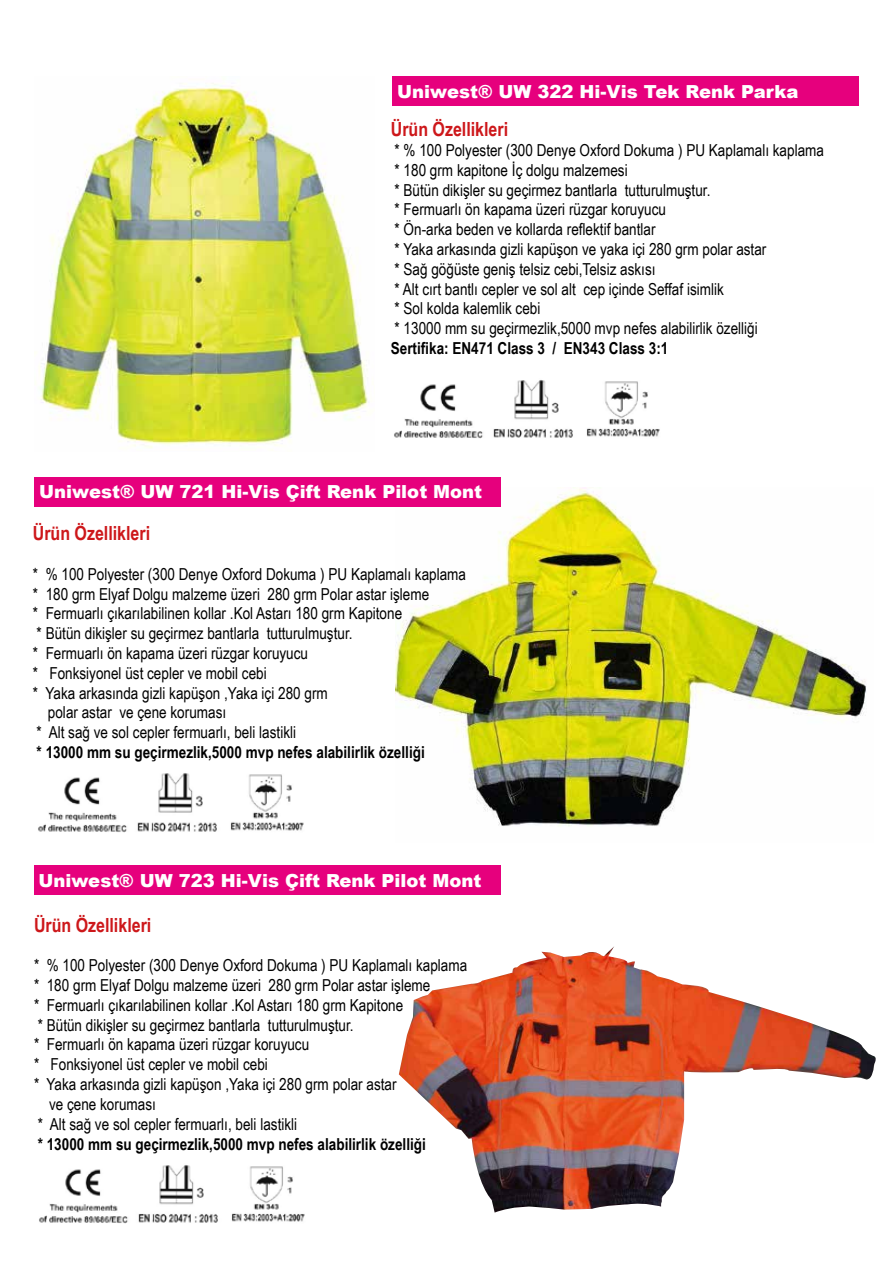
<style>
.page{position:relative;width:893px;height:1263px;background:#fff}
.page>*{position:absolute;margin:0;border:0;box-sizing:border-box;transform-origin:0 0}
.t1{font:700 19.5px "Arial Narrow";color:#cd171a}
.t2{font:900 18px "Arial";color:#fff}
.t3{font:16.5px/19.8px "Arial Narrow";color:#000}
.t4{font:700 16.5px "Arial Narrow";color:#000}
</style>
<div class="page">
<img style="left:39px;top:83px;width:329px;height:367px">
<img style="left:396px;top:487px;width:470px;height:340px">
<div style="left:393px;top:77px;width:466px;height:29px;background:#e6007d"></div>
<div style="left:35px;top:477px;width:466px;height:30px;background:#e6007d"></div>
<img style="left:394px;top:380px;width:266px;height:59px">
<img style="left:38px;top:773px;width:266px;height:60px">
<img style="left:399px;top:946px;width:477px;height:266px">
<div style="left:34px;top:865px;width:466px;height:30px;background:#e6007d"></div>
<img style="left:39px;top:1165px;width:266px;height:59px">
<p class="t2" style="left:397px;top:78px;width:403px">Uniwest® UW 322 Hi-Vis Tek Renk Parka</p>
<p class="t1" style="left:391px;top:114px;width:119px">Ürün Özellikleri</p>
<p class="t3" style="left:395px;top:140px;width:431px">* % 100 Polyester (300 Denye Oxford Dokuma ) PU Kaplamalı kaplama * 180 grm kapitone İç dolgu malzemesi<br>* Bütün dikişler su geçirmez bantlarla tutturulmuştur.<br>* Fermuarlı ön kapama üzeri rüzgar koruyucu<br>* Ön-arka beden ve kollarda reflektif bantlar<br>* Yaka arkasında gizli kapüşon ve yaka içi 280 grm polar astar<br>* Sağ göğüste geniş telsiz cebi,Telsiz askısı<br>* Alt cırt bantlı cepler ve sol alt cep içinde Seffaf isimlik<br>* Sol kolda kalemlik cebi<br>* 13000 mm su geçirmezlik,5000 mvp nefes alabilirlik özelliği</p>
<p class="t4" style="left:391px;top:336px;width:279px">Sertifika: EN471 Class 3 / EN343 Class 3:1</p>
<p class="t2" style="left:39px;top:479px;width:444px">Uniwest® UW 721 Hi-Vis Çift Renk Pilot Mont</p>
<p class="t1" style="left:33px;top:518px;width:119px">Ürün Özellikleri</p>
<p class="t3" style="left:33px;top:563px;width:435px">* % 100 Polyester (300 Denye Oxford Dokuma ) PU Kaplamalı kaplama</p>
<p class="t3" style="left:33px;top:583px;width:398px">* 180 grm Elyaf Dolgu malzeme üzeri 280 grm Polar astar işleme</p>
<p class="t3" style="left:33px;top:603px;width:371px">* Fermuarlı çıkarılabilinen kollar .Kol Astarı 180 grm Kapitone</p>
<p class="t3" style="left:37px;top:623px;width:317px">* Bütün dikişler su geçirmez bantlarla tutturulmuştur.</p>
<p class="t3" style="left:33px;top:642px;width:277px">* Fermuarlı ön kapama üzeri rüzgar koruyucu</p>
<p class="t3" style="left:33px;top:662px;width:235px">* Fonksiyonel üst cepler ve mobil cebi</p>
<p class="t3" style="left:33px;top:682px;width:296px">* Yaka arkasında gizli kapüşon ,Yaka içi 280 grm</p>
<p class="t3" style="left:48px;top:702px;width:180px">polar astar ve çene koruması</p>
<p class="t3" style="left:37px;top:722px;width:261px">* Alt sağ ve sol cepler fermuarlı, beli lastikli</p>
<p class="t4" style="left:37px;top:740px;width:390px">* 13000 mm su geçirmezlik,5000 mvp nefes alabilirlik özelliği</p>
<p class="t2" style="left:39px;top:867px;width:444px">Uniwest® UW 723 Hi-Vis Çift Renk Pilot Mont</p>
<p class="t1" style="left:34px;top:910px;width:119px">Ürün Özellikleri</p>
<p class="t3" style="left:34px;top:955px;width:435px">* % 100 Polyester (300 Denye Oxford Dokuma ) PU Kaplamalı kaplama</p>
<p class="t3" style="left:34px;top:975px;width:398px">* 180 grm Elyaf Dolgu malzeme üzeri 280 grm Polar astar işleme</p>
<p class="t3" style="left:34px;top:994px;width:371px">* Fermuarlı çıkarılabilinen kollar .Kol Astarı 180 grm Kapitone</p>
<p class="t3" style="left:38px;top:1014px;width:317px">* Bütün dikişler su geçirmez bantlarla tutturulmuştur.</p>
<p class="t3" style="left:34px;top:1034px;width:277px">* Fermuarlı ön kapama üzeri rüzgar koruyucu</p>
<p class="t3" style="left:34px;top:1054px;width:235px">* Fonksiyonel üst cepler ve mobil cebi</p>
<p class="t3" style="left:34px;top:1074px;width:364px">* Yaka arkasında gizli kapüşon ,Yaka içi 280 grm polar astar</p>
<p class="t3" style="left:49px;top:1093px;width:108px">ve çene koruması</p>
<p class="t3" style="left:38px;top:1113px;width:261px">* Alt sağ ve sol cepler fermuarlı, beli lastikli</p>
<p class="t4" style="left:38px;top:1131px;width:390px">* 13000 mm su geçirmezlik,5000 mvp nefes alabilirlik özelliği</p>
</div>
